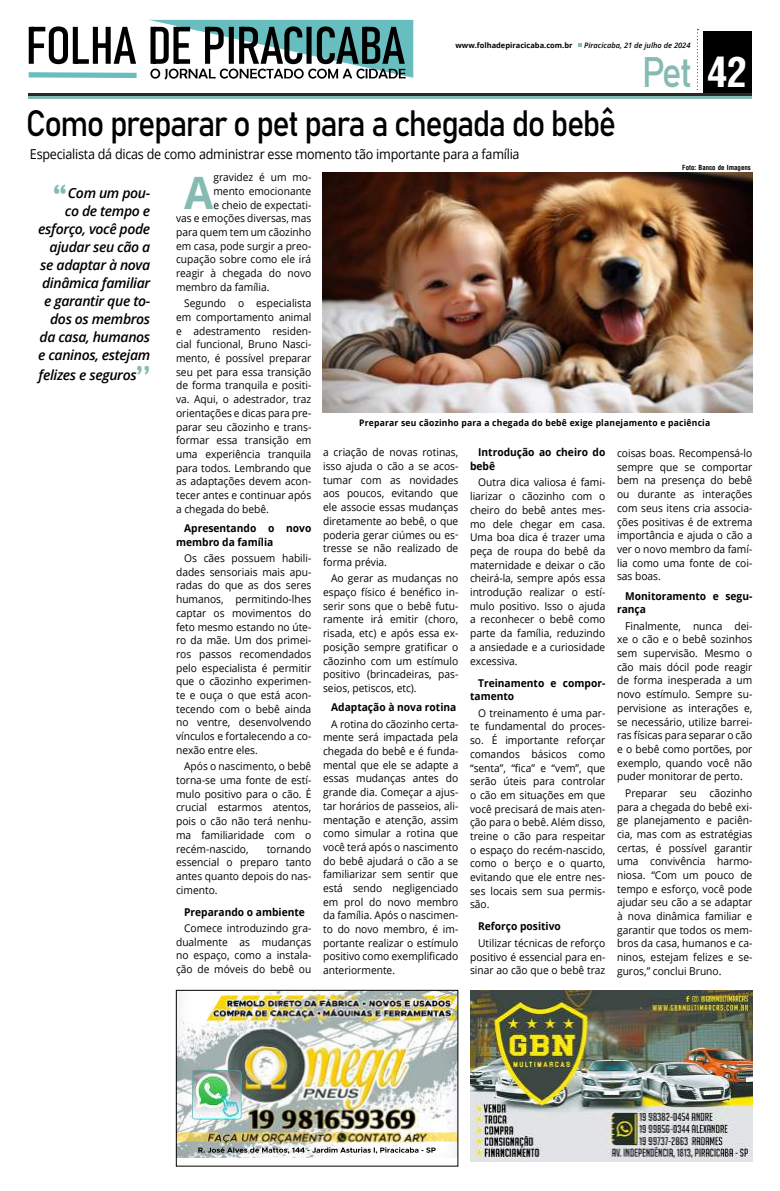
<style>
.page{position:relative;width:780px;height:1191px;background:#fff}
.page>*{position:absolute;margin:0;border:0;box-sizing:border-box;transform-origin:0 0}
.t1{font:700 44.7px "Open Sans";color:#85bbb3;scale:.95 1}
.t2{font:42.1px "Bahnschrift";color:#85bbb3;scale:.89 1}
.t3{font:36.2px "Bahnschrift";letter-spacing:-.05em;color:#000;scale:.9 1}
.t4{font:italic 600 14px/18px "Open Sans";letter-spacing:-.025em;color:#000;text-align:right}
.t5{font:13.7px "Open Sans";letter-spacing:-.02em;color:#000;scale:.92 1}
.t6{font:10.8px/13.7px "Open Sans";color:#000;text-align:justify;scale:.95 1}
.t7{font:700 10.8px/13.7px "Open Sans";color:#000;scale:.95 1}
.t8{font:700 9px "Open Sans";letter-spacing:.025em;color:#000;scale:.95 1}
.t9{font:700 7.5px "Open Sans";color:#000}
.t10{font:italic 600 7.5px "Open Sans";color:#000}
.t11{font:700 6.8px "Arena Condensed";color:#000}
.s1{font-family:"Arena Condensed";font-weight:700;font-size:40.6px;color:#fff}
.s2{font-family:"Britannic";font-weight:700;font-style:normal;font-size:30px;color:#85bbb3}
</style>
<div class="page">
<div style="left:703px;top:31px;width:48px;height:64px;background:#000"></div>
<hr style="left:28px;top:97px;width:723px;height:2px;background:#85bbb3">
<hr style="left:28px;top:93px;width:723px;height:3px;background:#2c2824">
<svg style="left:696px;top:29px;width:2px;height:61px"></svg>
<svg style="left:578px;top:43px;width:4px;height:4px"></svg>
<svg style="left:28px;top:20px;width:385px;height:60px"></svg>
<img style="left:323px;top:173px;width:429px;height:239px">
<img style="left:178px;top:992px;width:278px;height:165px">
<img style="left:178px;top:1132px;width:278px;height:9px">
<img style="left:206px;top:995px;width:250px;height:52px">
<div style="left:176px;top:990px;width:282px;height:176px;border:1px solid #000"></div>
<img style="left:185px;top:1067px;width:64px;height:58px">
<img style="left:470px;top:990px;width:282px;height:171px">
<p class="t9" style="left:455px;top:40px;width:118px">www.folhadepiracicaba.com.br</p>
<p class="t10" style="left:584px;top:40px;width:108px">Piracicaba, 21 de julho de 2024</p>
<h2 class="t2" style="left:641px;top:40px;width:120px">Pet <span class="s1">42</span></h2>
<h3 class="t3" style="left:26px;top:96px;width:657px">Como preparar o pet para a chegada do bebê</h3>
<p class="t5" style="left:30px;top:145px;width:533px">Especialista dá dicas de como administrar esse momento tão importante para a família</p>
<p class="t11" style="left:682px;top:163px;width:70px">Foto: Banco de Imagens</p>
<h1 class="t1" style="left:184px;top:161px;width:32px">A</h1>
<p class="t6" style="left:213px;top:170px;width:104px">gravidez é um mo-</p>
<p class="t4" style="left:38px;top:183px;width:113px"><span class="s2">“</span>Com um pou&shy;co de tempo e esforço, você pode ajudar seu cão a se adaptar à nova dinâmica familiar e garantir que to&shy;dos os membros da casa, humanos e caninos, estejam</p>
<p class="t4" style="left:39px;top:365px;width:113px">felizes e seguros<span class="s2">’’</span></p>
<p class="t6" style="left:213px;top:184px;width:104px">mento emocionante</p>
<p class="t6" style="left:213px;top:197px;width:104px">e cheio de expectati-</p>
<p class="t6" style="left:176px;top:211px;width:144px">vas e emoções diversas, mas</p>
<p class="t6" style="left:176px;top:225px;width:144px">para quem tem um cãozinho</p>
<p class="t6" style="left:176px;top:239px;width:144px">em casa, pode surgir a preo-</p>
<p class="t6" style="left:176px;top:252px;width:144px">cupação sobre como ele irá</p>
<p class="t6" style="left:176px;top:266px;width:144px">reagir à chegada do novo</p>
<p class="t6" style="left:176px;top:280px;width:100px">membro da família.</p>
<p class="t6" style="left:176px;top:296px;width:144px;text-indent:8px">Segundo o especialista em comportamento animal e adestramento residen&shy;cial funcional, Bruno Nasci&shy;mento, é possível preparar seu pet para essa transição de forma tranquila e positi&shy;va. Aqui, o adestrador, traz orientações e dicas para pre&shy;parar seu cãozinho e trans&shy;formar essa transição em uma experiência tranquila para todos. Lembrando que as adaptações devem acon&shy;tecer antes e continuar após a chegada do bebê.</p>
<p class="t7" style="left:176px;top:521px;width:144px;text-indent:8px">Apresentando o novo membro da família</p>
<p class="t6" style="left:176px;top:551px;width:144px;text-indent:8px">Os cães possuem habili&shy;dades sensoriais mais apu&shy;radas do que as dos seres humanos, permitindo-lhes captar os movimentos do feto mesmo estando no úte&shy;ro da mãe. Um dos primei&shy;ros passos recomendados pelo especialista é permitir que o cãozinho experimen&shy;te e ouça o que está acon&shy;tecendo com o bebê ainda no ventre, desenvolvendo vínculos e fortalecendo a co&shy;nexão entre eles.</p>
<p class="t6" style="left:176px;top:759px;width:144px;text-indent:8px">Após o nascimento, o bebê torna-se uma fonte de estí&shy;mulo positivo para o cão. É crucial estarmos atentos, pois o cão não terá nenhu&shy;ma familiaridade com o recém-nascido,</p>
<p class="t8" style="left:359px;top:416px;width:371px">Preparar seu cãozinho para a chegada do bebê exige planejamento e paciência</p>
<p class="t6" style="left:323px;top:445px;width:144px">a criação de novas rotinas, isso ajuda o cão a se acos&shy;tumar com as novidades aos poucos, evitando que ele associe essas mudanças diretamente ao bebê, o que poderia gerar ciúmes ou es&shy;tresse se não realizado de forma prévia.</p>
<p class="t6" style="left:323px;top:571px;width:144px;text-indent:8px">Ao gerar as mudanças no espaço físico é benéfico in&shy;serir sons que o bebê futu&shy;ramente irá emitir (choro, risada, etc) e após essa ex&shy;posição sempre gratificar o cãozinho com um estímulo positivo (brincadeiras, pas&shy;seios, petiscos, etc).</p>
<p class="t7" style="left:331px;top:700px;width:133px">Adaptação à nova rotina</p>
<p class="t6" style="left:323px;top:716px;width:144px;text-indent:8px">A rotina do cãozinho certa&shy;mente será impactada pela chegada do bebê e é funda&shy;mental que ele se adapte a essas mudanças antes do grande dia. Começar a ajus&shy;tar horários de passeios, ali&shy;mentação e atenção, assim como simular a rotina que você terá após o nascimento do bebê ajudará o cão a se familiarizar sem sentir que está sendo negligenciado em prol do novo membro da família. Após o nascimen&shy;to do novo membro, é im&shy;portante realizar o estímulo positivo como exemplificado anteriormente.</p>
<p class="t7" style="left:470px;top:445px;width:144px;text-indent:8px">Introdução ao cheiro do bebê</p>
<p class="t6" style="left:470px;top:475px;width:144px;text-indent:8px">Outra dica valiosa é fami&shy;liarizar o cãozinho com o cheiro do bebê antes mes&shy;mo dele chegar em casa.<br>Uma boa dica é trazer uma peça de roupa do bebê da maternidade e deixar o cão cheirá-la, sempre após essa introdução realizar o estí&shy;mulo positivo. Isso o ajuda a reconhecer o bebê como parte da família, reduzindo a ansiedade e a curiosidade excessiva.</p>
<p class="t7" style="left:470px;top:675px;width:144px;text-indent:8px">Treinamento e compor&shy;tamento</p>
<p class="t6" style="left:470px;top:705px;width:144px;text-indent:8px">O treinamento é uma par&shy;te fundamental do proces&shy;so. É importante reforçar comandos básicos como “senta”, “fica” e “vem”, que serão úteis para controlar o cão em situações em que você precisará de mais aten&shy;ção para o bebê. Além disso, treine o cão para respeitar o espaço do recém-nascido, como o berço e o quarto, evitando que ele entre nes&shy;ses locais sem sua permis&shy;são.</p>
<p class="t7" style="left:478px;top:919px;width:88px">Reforço positivo</p>
<p class="t6" style="left:470px;top:936px;width:144px;text-indent:8px">Utilizar técnicas de reforço positivo é essencial para en&shy;sinar ao cão que o bebê traz</p>
<p class="t6" style="left:617px;top:446px;width:144px">coisas boas. Recompensá-lo sempre que se comportar bem na presença do bebê ou durante as interações com seus itens cria associa&shy;ções positivas é de extrema importância e ajuda o cão a ver o novo membro da famí&shy;lia como uma fonte de coi&shy;sas boas.</p>
<p class="t7" style="left:617px;top:588px;width:144px;text-indent:8px">Monitoramento e segu&shy;rança</p>
<p class="t6" style="left:617px;top:618px;width:144px;text-indent:8px">Finalmente, nunca dei&shy;xe o cão e o bebê sozinhos sem supervisão. Mesmo o cão mais dócil pode reagir de forma inesperada a um novo estímulo. Sempre su&shy;pervisione as interações e, se necessário, utilize barrei&shy;ras físicas para separar o cão e o bebê como portões, por exemplo, quando você não puder monitorar de perto.</p>
<p class="t6" style="left:617px;top:785px;width:144px;text-indent:8px">Preparar seu cãozinho para a chegada do bebê exi&shy;ge planejamento e paciên&shy;cia, mas com as estratégias certas, é possível garantir uma convivência harmo&shy;niosa. “Com um pouco de tempo e esforço, você pode ajudar seu cão a se adaptar à nova dinâmica familiar e garantir que todos os mem&shy;bros da casa, humanos e ca&shy;ninos, estejam felizes e se&shy;guros,” conclui Bruno.</p>
<p class="t6" style="left:176px;top:841px;width:144px;text-indent:91px">tornando essencial o preparo tanto antes quanto depois do nas&shy;cimento.</p>
<p class="t7" style="left:184px;top:904px;width:129px">Preparando o ambiente</p>
<p class="t6" style="left:176px;top:921px;width:144px;text-indent:8px">Comece introduzindo gra&shy;dualmente as mudanças no espaço, como a instala&shy;ção de móveis do bebê ou</p>
</div>
